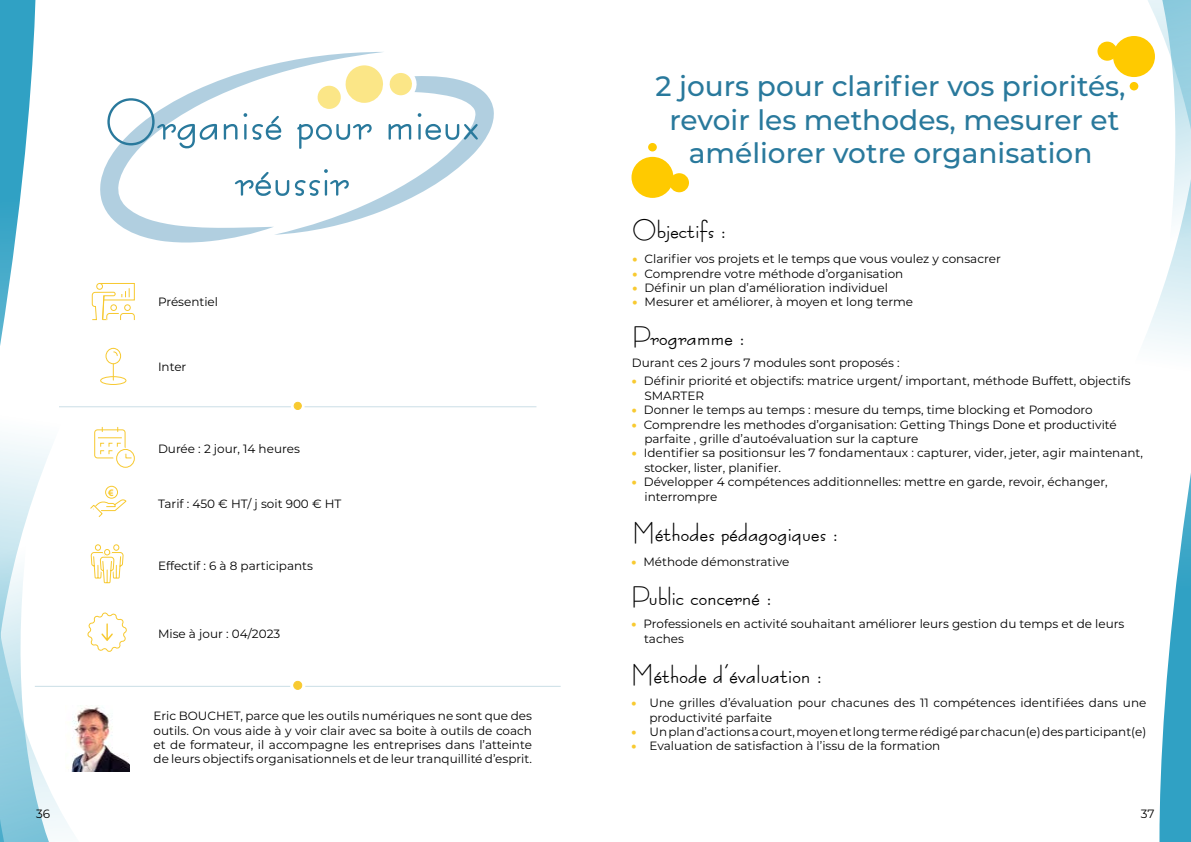
<style>
.page{position:relative;width:1191px;height:842px;background:#fff}
.page>*{position:absolute;margin:0;border:0;box-sizing:border-box;transform-origin:0 0}
.t1{font:700 52px/56px "Bernardo Moda";color:#29799c;text-align:center}
.t2{font:500 28px/33.6px "Montserrat";color:#29799c;text-align:center}
.t3{font:700 24px "Bernardo Moda";color:#000}
.t4{font:12px/14.4px "Montserrat";color:#000}
.t5{font:700 10px "Myriad Pro";color:#f8ca31}
.s1{font-weight:900;color:#f8ca31}
</style>
<div class="page">
<svg style="left:1108px;top:0;width:83px;height:842px"></svg>
<svg style="left:0;top:0;width:87px;height:842px"></svg>
<hr style="left:59px;top:406px;width:232px;height:1px;background:#cbdee6">
<hr style="left:304px;top:406px;width:232px;height:1px;background:#cbdee6">
<div style="left:294px;top:402px;width:7px;height:7px;background:#f8ca31;border-radius:50%"></div>
<div style="left:294px;top:402px;width:8px;height:8px;border:1px solid #f8ca31;border-radius:50%"></div>
<svg style="left:91px;top:283px;width:44px;height:38px"></svg>
<div style="left:100px;top:376px;width:26px;height:9px;border:1px solid #f7c930;border-radius:50%"></div>
<hr style="left:113px;top:348px;width:1px;height:32px;background:#f7c930">
<svg style="left:106px;top:348px;width:15px;height:16px"></svg>
<div style="left:105px;top:348px;width:16px;height:16px;border:1px solid #f7c930;border-radius:50%"></div>
<svg style="left:113px;top:351px;width:5px;height:6px"></svg>
<div style="left:94px;top:429px;width:32px;height:29px;border:1px solid #f7c930;border-radius:3px"></div>
<div style="left:113px;top:447px;width:18px;height:18px;border:12px solid #fff;border-radius:50%"></div>
<div style="left:116px;top:449px;width:19px;height:19px;border:1px solid #f7c930;border-radius:50%"></div>
<svg style="left:98px;top:427px;width:34px;height:32px"></svg>
<svg style="left:90px;top:499px;width:37px;height:18px"></svg>
<div style="left:105px;top:486px;width:13px;height:13px;border:1px solid #f7c930;border-radius:50%"></div>
<hr style="left:35px;top:686px;width:255px;height:1px;background:#cbdee6">
<hr style="left:305px;top:686px;width:255px;height:1px;background:#cbdee6">
<div style="left:294px;top:681px;width:8px;height:8px;background:#f8ca31;border-radius:50%"></div>
<div style="left:293px;top:681px;width:9px;height:9px;border:1px solid #f8ca31;border-radius:50%"></div>
<div style="left:1113px;top:36px;width:42px;height:41px;background:#ffca00;border-radius:50%"></div>
<div style="left:1097px;top:42px;width:20px;height:19px;background:#ffca00;border-radius:50%"></div>
<div style="left:1129px;top:82px;width:9px;height:8px;background:#ffca00;border-radius:50%"></div>
<div style="left:631px;top:157px;width:42px;height:41px;background:#ffca00;border-radius:50%"></div>
<div style="left:669px;top:173px;width:20px;height:19px;background:#ffca00;border-radius:50%"></div>
<div style="left:648px;top:143px;width:9px;height:8px;background:#ffca00;border-radius:50%"></div>
<svg style="left:87px;top:544px;width:40px;height:108px"></svg>
<svg style="left:100px;top:52px;width:283px;height:191px"></svg>
<svg style="left:261px;top:65px;width:233px;height:178px"></svg>
<img style="left:66px;top:705px;width:63px;height:66px">
<h1 class="t1" style="left:105px;top:94px;width:376px">Organisé pour mieux réussir</h1>
<p class="t4" style="left:158px;top:295px;width:62px">Présentiel</p>
<p class="t4" style="left:158px;top:359px;width:30px">Inter</p>
<p class="t5" style="left:108px;top:486px;width:7px">€</p>
<p class="t4" style="left:158px;top:441px;width:143px">Durée : 2 jour, 14 heures</p>
<p class="t4" style="left:158px;top:496px;width:185px">Tarif : 450 € HT/ j soit 900 € HT</p>
<p class="t4" style="left:158px;top:558px;width:156px">Effectif : 6 à 8 participants</p>
<p class="t4" style="left:158px;top:626px;width:124px">Mise à jour : 04/2023</p>
<p class="t4" style="left:154px;top:708px;width:380px;text-align:justify">Eric BOUCHET, parce que les outils numériques ne sont que des outils. On vous aide à y voir clair avec sa boite à outils de coach et de formateur, il accompagne les entreprises dans l’atteinte de leurs objectifs organisationnels et de leur tranquillité d’esprit.</p>
<h2 class="t2" style="left:655px;top:68px;width:471px">2 jours pour clarifier vos priorités, revoir les methodes, mesurer et améliorer votre organisation</h2>
<h3 class="t3" style="left:632px;top:215px;width:95px">Objectifs :</h3>
<p class="t4" style="left:632px;top:251px;width:370px"><span class="s1">•</span> Clarifier vos projets et le temps que vous voulez y consacrer</p>
<p class="t4" style="left:632px;top:266px;width:272px"><span class="s1">•</span> Comprendre votre méthode d’organisation</p>
<p class="t4" style="left:632px;top:280px;width:257px"><span class="s1">•</span> Définir un plan d’amélioration individuel</p>
<p class="t4" style="left:632px;top:294px;width:282px"><span class="s1">•</span> Mesurer et améliorer, à moyen et long terme</p>
<h3 class="t3" style="left:632px;top:322px;width:114px">Programme :</h3>
<p class="t4" style="left:632px;top:356px;width:269px">Durant ces 2 jours 7 modules sont proposés :</p>
<p class="t4" style="left:644px;top:374px;width:488px;text-indent:-13px"><span class="s1">•</span> Définir priorité et objectifs: matrice urgent/ important, méthode Buffett, objectifs<br>SMARTER</p>
<p class="t4" style="left:632px;top:402px;width:462px"><span class="s1">•</span> Donner le temps au temps : mesure du temps, time blocking et Pomodoro</p>
<p class="t4" style="left:644px;top:417px;width:474px;text-indent:-13px"><span class="s1">•</span> Comprendre les methodes d’organisation: Getting Things Done et productivité parfaite , grille d’autoévaluation sur la capture</p>
<p class="t4" style="left:644px;top:446px;width:500px;text-indent:-13px"><span class="s1">•</span> Identifier sa positionsur les 7 fondamentaux : capturer, vider, jeter, agir maintenant, stocker, lister, planifier.</p>
<p class="t4" style="left:644px;top:474px;width:464px;text-indent:-13px"><span class="s1">•</span> Développer 4 compétences additionnelles: mettre en garde, revoir, échanger, interrompre</p>
<h3 class="t3" style="left:633px;top:517px;width:207px">Méthodes pédagogiques :</h3>
<p class="t4" style="left:631px;top:554px;width:159px"><span class="s1">•</span> Méthode démonstrative</p>
<h3 class="t3" style="left:631px;top:581px;width:142px">Public concerné :</h3>
<p class="t4" style="left:644px;top:616px;width:482px;text-indent:-13px"><span class="s1">•</span> Professionels en activité souhaitant améliorer leurs gestion du temps et de leurs taches</p>
<h3 class="t3" style="left:631px;top:659px;width:192px">Méthode d’évaluation :</h3>
<p class="t4" style="left:649px;top:695px;width:498px;text-indent:-18px"><span class="s1">•</span> Une grilles d’évaluation pour chacunes des 11 compétences identifiées dans une productivité parfaite</p>
<p class="t4" style="left:631px;top:724px;width:516px"><span class="s1">•</span> Un plan d’actions a court, moyen et long terme rédigé par chacun(e) des participant(e)</p>
<p class="t4" style="left:631px;top:738px;width:310px"><span class="s1">•</span> Evaluation de satisfaction à l’issu de la formation</p>
<p class="t4" style="left:36px;top:806px;width:16px">36</p>
<p class="t4" style="left:1141px;top:806px;width:15px">37</p>
</div>
